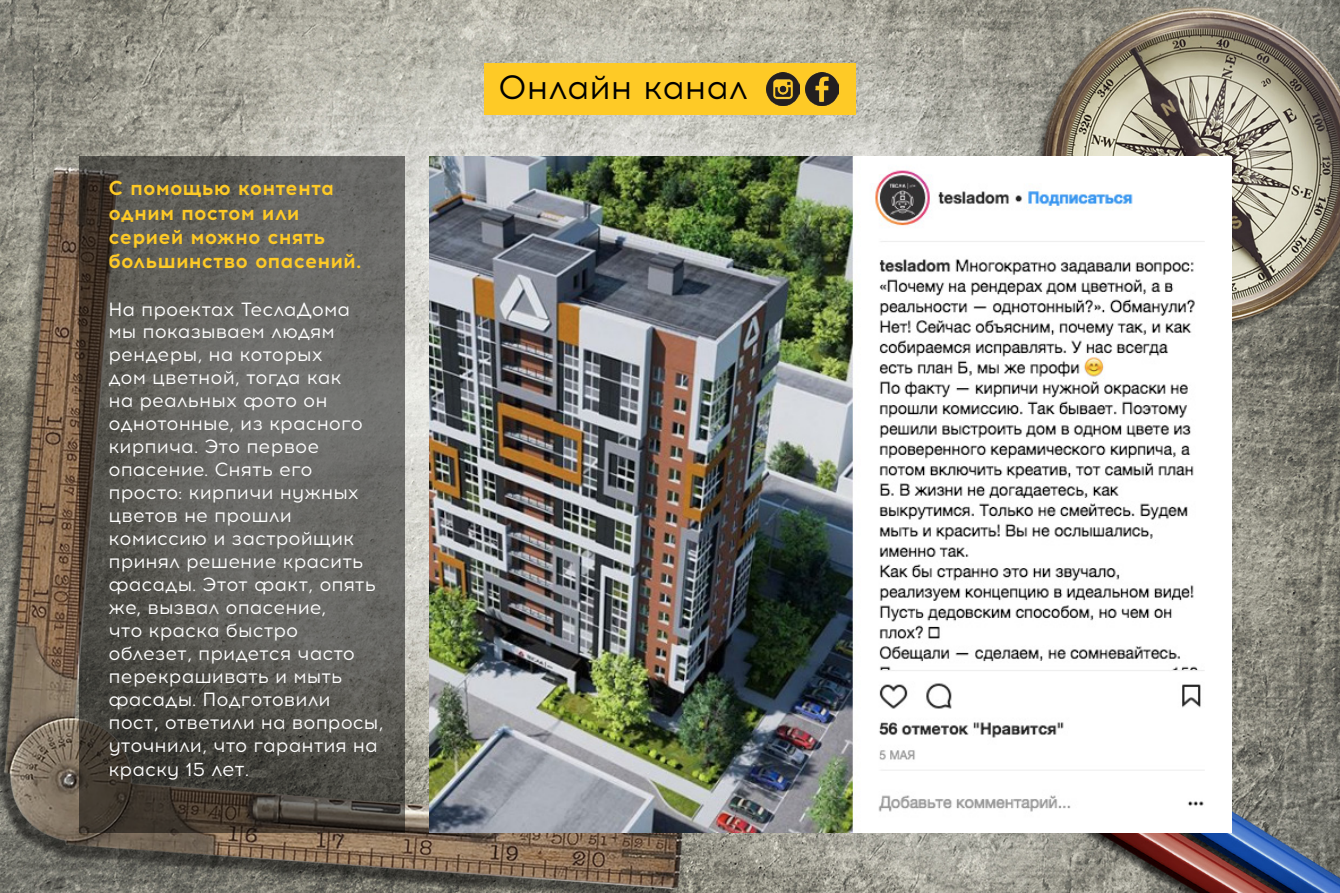
<style>
.page{position:relative;width:1340px;height:893px;background:#fff}
.page>*{position:absolute;margin:0;border:0;box-sizing:border-box;transform-origin:0 0}
.t1{font:33.75px "Acrom";color:#000}
.t2{font:700 20.25px/24.3px "Acrom";color:#feca26}
.t3{font:19.12px/22.9px "Acrom";color:#fff}
.s1{font-size:20.25px}
</style>
<div class="page">
<img style="left:0;top:0;width:1339px;height:893px">
<svg style="left:80px;top:156px;width:325px;height:676px"></svg>
<img style="left:429px;top:156px;width:802px;height:676px">
<div style="left:484px;top:64px;width:371px;height:51px;background:#feca26"></div>
<img style="left:805px;top:73px;width:33px;height:33px">
<img style="left:767px;top:73px;width:32px;height:33px">
<p class="t2" style="left:108px;top:176px;width:254px">С помощью контента одним постом или серией можно снять большинство опасений.</p>
<p class="t3" style="left:108px;top:298px;width:277px">На проектах ТеслаДома<br>мы показываем людям рендеры, на которых<br>дом цветной, тогда как<br>на реальных фото он однотонные, из красного кирпича. Это первое опасение. Снять его просто: кирпичи нужных цветов не прошли комиссию и застройщик принял решение красить фасады. Этот факт, опять же, вызвал опасение,<br>что краска быстро облезет, придется часто перекрашивать и мыть фасады. Подготовили пост, ответили на вопросы, уточнили, что гарантия на краску 15 <span class="s1">лет.</span></p>
<p class="t1" style="left:498px;top:66px;width:252px">Онлайн канал</p>
</div>
